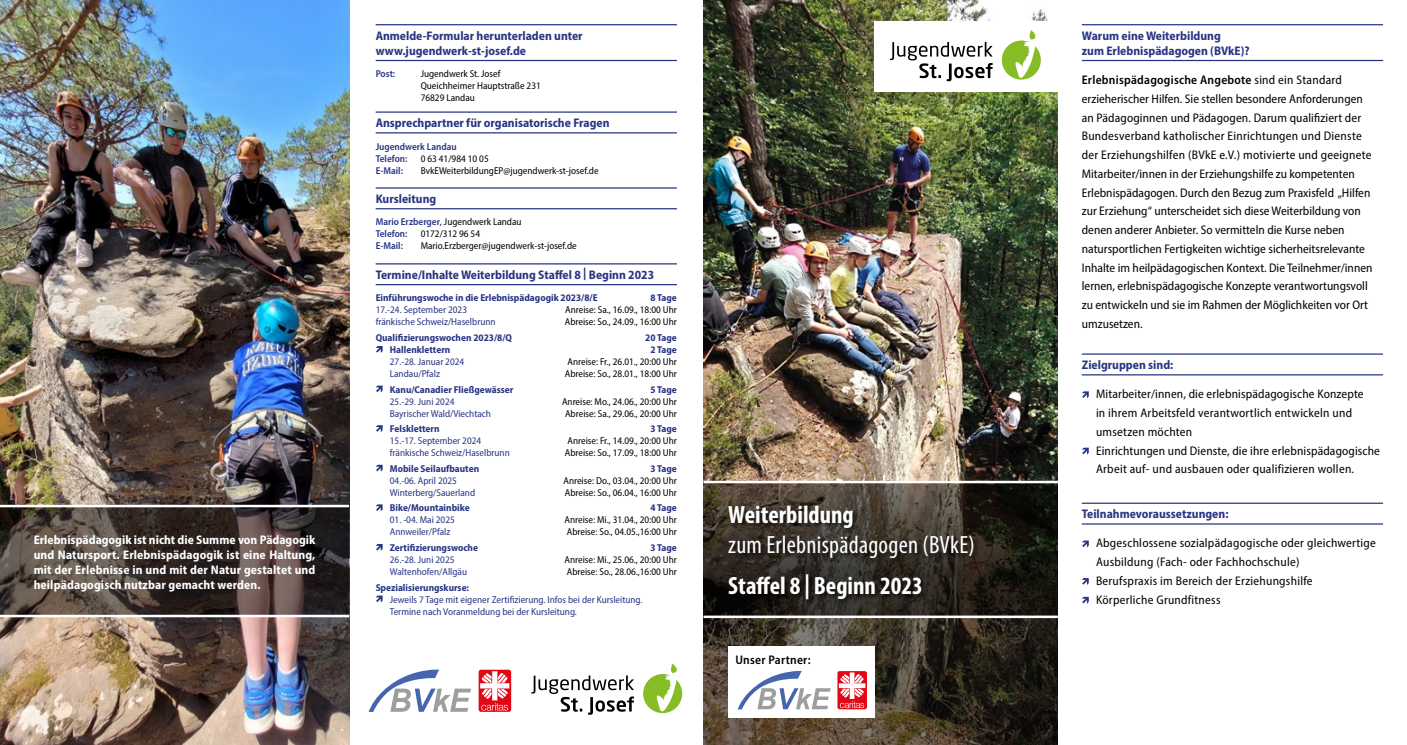
<style>
.page{position:relative;width:1407px;height:745px;background:#fff}
.page>*{position:absolute;margin:0;border:0;box-sizing:border-box;transform-origin:0 0}
.t1{font:700 condensed 25px "Myriad Pro";color:#fff}
.t2{font:condensed 25px "Myriad Pro";letter-spacing:.01em;color:#fff}
.t3{font:semi-condensed 12.5px/18.8px "Myriad Pro";letter-spacing:.01em;color:#000}
.t4{font:700 semi-condensed 12.5px/15px "Myriad Pro";color:#283583}
.t5{font:700 semi-condensed 12.5px/15px "Myriad Pro";letter-spacing:.01em;color:#fff;text-align:justify}
.t6{font:600 semi-condensed 12.5px "Myriad Pro";letter-spacing:.02em;color:#000}
.t7{font:semi-condensed 10px/12px "Myriad Pro";color:#000}
.t8{font:semi-condensed 10px/12px "Myriad Pro";color:#283583}
.t9{font:700 semi-condensed 10px "Myriad Pro";color:#283583}
.t10{font:600 semi-condensed 10px/12px "Myriad Pro";color:#283583}
.s1{font-weight:400;color:#000}
.s2{font-weight:600}
</style>
<div class="page">
<img style="left:0;top:0;width:349px;height:744px">
<img style="left:703px;top:0;width:355px;height:480px">
<svg style="left:703px;top:617px;width:355px;height:127px;background:#3d352a"></svg>
<hr style="left:1082px;top:24px;width:301px;height:1px;background:#283583">
<hr style="left:1082px;top:60px;width:301px;height:1px;background:#283583">
<hr style="left:1082px;top:353px;width:301px;height:1px;background:#283583">
<hr style="left:1082px;top:374px;width:301px;height:1px;background:#283583">
<hr style="left:1082px;top:502px;width:301px;height:1px;background:#283583">
<hr style="left:1082px;top:523px;width:301px;height:1px;background:#283583">
<svg style="left:1082px;top:391px;width:7px;height:7px"></svg>
<svg style="left:1082px;top:447px;width:7px;height:7px"></svg>
<svg style="left:1082px;top:540px;width:7px;height:7px"></svg>
<svg style="left:1082px;top:578px;width:7px;height:6px"></svg>
<svg style="left:1082px;top:596px;width:7px;height:7px"></svg>
<hr style="left:376px;top:24px;width:301px;height:1px;background:#283583">
<hr style="left:376px;top:60px;width:301px;height:1px;background:#283583">
<hr style="left:376px;top:111px;width:301px;height:2px;background:#283583">
<hr style="left:376px;top:132px;width:301px;height:1px;background:#283583">
<hr style="left:376px;top:187px;width:301px;height:1px;background:#283583">
<hr style="left:376px;top:208px;width:301px;height:1px;background:#283583">
<hr style="left:376px;top:263px;width:301px;height:1px;background:#283583">
<hr style="left:376px;top:284px;width:301px;height:1px;background:#283583">
<svg style="left:376px;top:346px;width:7px;height:7px"></svg>
<svg style="left:376px;top:385px;width:7px;height:7px"></svg>
<svg style="left:376px;top:425px;width:7px;height:7px"></svg>
<svg style="left:376px;top:464px;width:7px;height:7px"></svg>
<svg style="left:376px;top:504px;width:7px;height:7px"></svg>
<svg style="left:376px;top:544px;width:7px;height:6px"></svg>
<svg style="left:376px;top:595px;width:7px;height:7px"></svg>
<svg style="left:0;top:507px;width:349px;height:107px;background:#453a36"></svg>
<hr style="left:0;top:504px;width:349px;height:3px;background:#fff">
<hr style="left:0;top:614px;width:349px;height:3px;background:#fff">
<svg style="left:369px;top:669px;width:102px;height:42px"></svg>
<svg style="left:479px;top:669px;width:32px;height:42px"></svg>
<svg style="left:703px;top:483px;width:355px;height:132px;background:#2c2720"></svg>
<div style="left:727px;top:504px;width:252px;height:101px;background:#000;opacity:.75"></div>
<svg style="left:531px;top:675px;width:103px;height:39px"></svg>
<svg style="left:643px;top:664px;width:39px;height:48px"></svg>
<div style="left:873px;top:21px;width:188px;height:71px;background:#fff"></div>
<div style="left:728px;top:645px;width:146px;height:72px;background:#fff"></div>
<svg style="left:738px;top:670px;width:92px;height:39px"></svg>
<svg style="left:837px;top:671px;width:30px;height:37px"></svg>
<svg style="left:890px;top:42px;width:102px;height:39px"></svg>
<svg style="left:1002px;top:30px;width:39px;height:50px"></svg>
<p class="t5" style="left:34px;top:531px;width:283px">Erlebnispädagogik ist nicht die Summe von Pädagogik und Natursport. Erlebnispädagogik ist eine Haltung, mit der Erlebnisse in und mit der Natur gestaltet und heilpädagogisch nutzbar gemacht werden.</p>
<p class="t4" style="left:376px;top:27px;width:209px">Anmelde-Formular herunterladen unter www.jugendwerk-st-josef.de</p>
<p class="t10" style="left:376px;top:68px;width:21px">Post:</p>
<p class="t7" style="left:421px;top:68px;width:122px">Jugendwerk St. Josef<br>Queichheimer Hauptstraße 231<br>76829 Landau</p>
<p class="t4" style="left:376px;top:115px;width:235px">Ansprechpartner für organisatorische Fragen</p>
<p class="t10" style="left:376px;top:140px;width:83px">Jugendwerk Landau<br>Telefon:</p>
<p class="t7" style="left:421px;top:152px;width:70px">0 63 41/984 10 05</p>
<p class="t10" style="left:376px;top:164px;width:29px">E-Mail:</p>
<p class="t7" style="left:421px;top:164px;width:179px">BvkEWeiterbildungEP@jugendwerk-st-josef.de</p>
<p class="t4" style="left:376px;top:190px;width:62px">Kursleitung</p>
<p class="t10" style="left:376px;top:216px;width:147px">Mario Erzberger<span class="s1">, Jugendwerk Landau<br></span>Telefon:</p>
<p class="t7" style="left:421px;top:228px;width:61px">0172/312 96 54</p>
<p class="t10" style="left:376px;top:240px;width:29px">E-Mail:</p>
<p class="t7" style="left:421px;top:240px;width:158px">Mario.Erzberger@jugendwerk-st-josef.de</p>
<p class="t4" style="left:376px;top:266px;width:280px">Termine/Inhalte Weiterbildung Staffel 8 | Beginn 2023</p>
<p class="t9" style="left:376px;top:291px;width:223px">Einführungswoche in die Erlebnispädagogik 2023/8/E</p>
<p class="t9" style="left:650px;top:291px;width:28px">8 Tage</p>
<p class="t8" style="left:376px;top:304px;width:93px">17.-24. September 2023</p>
<p class="t7" style="left:565px;top:304px;width:113px">Anreise: Sa., 16.09., 18:00 Uhr</p>
<p class="t8" style="left:376px;top:316px;width:121px">fränkische Schweiz/Haselbrunn</p>
<p class="t7" style="left:565px;top:316px;width:114px">Abreise: So., 24.09., 16:00 Uhr</p>
<p class="t9" style="left:376px;top:331px;width:138px">Qualifizierungswochen 2023/8/Q</p>
<p class="t9" style="left:645px;top:331px;width:33px">20 Tage</p>
<p class="t9" style="left:390px;top:343px;width:62px">Hallenklettern</p>
<p class="t9" style="left:650px;top:343px;width:28px">2 Tage</p>
<p class="t8" style="left:390px;top:355px;width:76px">27.-28. Januar 2024</p>
<p class="t7" style="left:567px;top:355px;width:111px">Anreise: Fr., 26.01., 20:00 Uhr</p>
<p class="t8" style="left:390px;top:367px;width:52px">Landau/Pfalz</p>
<p class="t7" style="left:565px;top:367px;width:114px">Abreise: So., 28.01., 18:00 Uhr</p>
<p class="t9" style="left:390px;top:382px;width:125px">Kanu/Canadier Fließgewässer</p>
<p class="t9" style="left:650px;top:382px;width:28px">5 Tage</p>
<p class="t8" style="left:390px;top:395px;width:66px">25.-29. Juni 2024</p>
<p class="t7" style="left:562px;top:395px;width:116px">Anreise: Mo., 24.06., 20:00 Uhr</p>
<p class="t8" style="left:390px;top:407px;width:103px">Bayrischer Wald/Viechtach</p>
<p class="t7" style="left:565px;top:407px;width:113px">Abreise: Sa., 29.06., 20:00 Uhr</p>
<p class="t9" style="left:390px;top:422px;width:51px">Felsklettern</p>
<p class="t9" style="left:650px;top:422px;width:28px">3 Tage</p>
<p class="t8" style="left:390px;top:434px;width:93px">15.-17. September 2024</p>
<p class="t7" style="left:567px;top:434px;width:111px">Anreise: Fr., 14.09., 20:00 Uhr</p>
<p class="t8" style="left:390px;top:446px;width:121px">fränkische Schweiz/Haselbrunn</p>
<p class="t7" style="left:565px;top:446px;width:114px">Abreise: So., 17.09., 18:00 Uhr</p>
<p class="t9" style="left:390px;top:461px;width:91px">Mobile Seilaufbauten</p>
<p class="t9" style="left:650px;top:461px;width:28px">3 Tage</p>
<p class="t8" style="left:390px;top:474px;width:69px">04.-06. April 2025</p>
<p class="t7" style="left:563px;top:474px;width:115px">Anreise: Do., 03.04., 20:00 Uhr</p>
<p class="t8" style="left:390px;top:486px;width:87px">Winterberg/Sauerland</p>
<p class="t7" style="left:565px;top:486px;width:114px">Abreise: So., 06.04., 16:00 Uhr</p>
<p class="t9" style="left:390px;top:501px;width:81px">Bike/Mountainbike</p>
<p class="t9" style="left:650px;top:501px;width:28px">4 Tage</p>
<p class="t8" style="left:390px;top:513px;width:67px">01. -04. Mai 2025</p>
<p class="t7" style="left:564px;top:513px;width:114px">Anreise: Mi., 31.04., 20:00 Uhr</p>
<p class="t8" style="left:390px;top:525px;width:62px">Annweiler/Pfalz</p>
<p class="t7" style="left:567px;top:525px;width:112px">Abreise: So., 04.05.,16:00 Uhr</p>
<p class="t9" style="left:390px;top:540px;width:90px">Zertifizierungswoche</p>
<p class="t9" style="left:650px;top:540px;width:28px">3 Tage</p>
<p class="t8" style="left:390px;top:553px;width:66px">26.-28. Juni 2025</p>
<p class="t7" style="left:564px;top:553px;width:114px">Anreise: Mi., 25.06., 20:00 Uhr</p>
<p class="t8" style="left:390px;top:565px;width:79px">Waltenhofen/Allgäu</p>
<p class="t7" style="left:567px;top:565px;width:112px">Abreise: So., 28.06.,16:00 Uhr</p>
<p class="t9" style="left:376px;top:580px;width:95px">Spezialisierungskurse:</p>
<p class="t8" style="left:390px;top:592px;width:254px">Jeweils 7 Tage mit eigener Zertifizierung. Infos bei der Kursleitung.<br>Termine nach Voranmeldung bei der Kursleitung.</p>
<h1 class="t1" style="left:728px;top:499px;width:127px">Weiterbildung</h1>
<h1 class="t2" style="left:728px;top:529px;width:248px">zum Erlebnispädagogen (BVkE)</h1>
<h1 class="t1" style="left:728px;top:569px;width:196px">Staffel 8 | Beginn 2023</h1>
<p class="t6" style="left:735px;top:651px;width:77px">Unser Partner:</p>
<p class="t4" style="left:1082px;top:27px;width:169px">Warum eine Weiterbildung<br>zum Erlebnispädagogen (BVkE)?</p>
<p class="t3" style="left:1082px;top:70px;width:292px"><span class="s2">Erlebnispädagogische Angebote</span> sind ein Standard erzieherischer Hilfen. Sie stellen besondere Anforderungen an Pädagoginnen und Pädagogen. Darum qualifiziert der Bundesverband katholischer Einrichtungen und Dienste der Erziehungshilfen (BVkE e.V.) motivierte und geeignete Mitarbeiter/innen in der Erziehungshilfe zu kompetenten Erlebnispädagogen. Durch den Bezug zum Praxisfeld „Hilfen zur Erziehung“ unterscheidet sich diese Weiterbildung von denen anderer Anbieter. So vermitteln die Kurse neben natursportlichen Fertigkeiten wichtige sicherheitsrelevante Inhalte im heilpädagogischen Kontext. Die Teilnehmer/innen lernen, erlebnispädagogische Konzepte verantwortungsvoll zu entwickeln und sie im Rahmen der Möglichkeiten vor Ort umzusetzen.</p>
<p class="t4" style="left:1082px;top:356px;width:93px">Zielgruppen sind:</p>
<p class="t3" style="left:1096px;top:384px;width:285px">Mitarbeiter/innen, die erlebnispädagogische Konzepte<br>in ihrem Arbeitsfeld verantwortlich entwickeln und umsetzen möchten<br>Einrichtungen und Dienste, die ihre erlebnispädagogische Arbeit auf- und ausbauen oder qualifizieren wollen.</p>
<p class="t4" style="left:1082px;top:505px;width:148px">Teilnahmevoraussetzungen:</p>
<p class="t3" style="left:1096px;top:533px;width:281px">Abgeschlossene sozialpädagogische oder gleichwertige Ausbildung (Fach- oder Fachhochschule)<br>Berufspraxis im Bereich der Erziehungshilfe<br>Körperliche Grundfitness</p>
</div>
